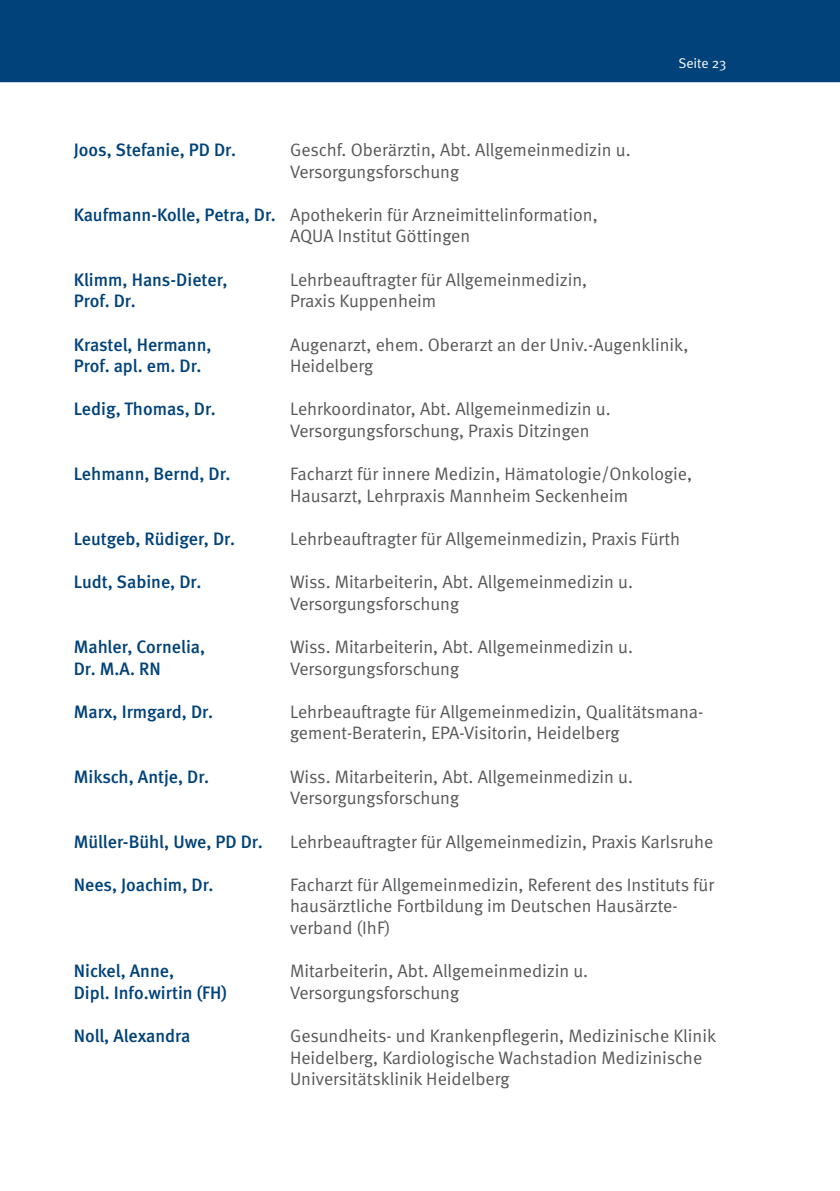
<style>
.page{position:relative;width:840px;height:1191px;background:#fff}
.page>*{position:absolute;margin:0;border:0;box-sizing:border-box;transform-origin:0 0}
.t1{font:18px/21.6px "Meta Normal";color:#57585a}
.t2{font:500 18px "Meta";color:#004279}
.t3{font:14px "Meta Normal";color:#fff}
.s1{font-family:"Meta";font-weight:500;color:#004279}
</style>
<div class="page">
<div style="left:0;top:0;width:839px;height:82px;background:#004279"></div>
<p class="t3" style="left:678px;top:55px;width:49px">Seite 23</p>
<p class="t2" style="left:74px;top:139px;width:164px">Joos, Stefanie, PD Dr.</p>
<p class="t1" style="left:290px;top:139px;width:342px">Geschf. Oberärztin, Abt. Allgemeinmedizin u.<br>Versorgungsforschung</p>
<p class="t1" style="left:290px;top:204px;width:309px;text-indent:-216px"><span class="s1">Kaufmann-Kolle, Petra, Dr.</span> Apothekerin für Arzneimittelinformation,<br>AQUA Institut Göttingen</p>
<p class="t2" style="left:74px;top:269px;width:155px">Klimm, Hans-Dieter,</p>
<p class="t1" style="left:290px;top:268px;width:298px">Lehrbeauftragter für Allgemeinmedizin,</p>
<p class="t2" style="left:74px;top:291px;width:63px">Prof. Dr.</p>
<p class="t1" style="left:290px;top:290px;width:148px">Praxis Kuppenheim</p>
<p class="t2" style="left:74px;top:334px;width:139px">Krastel, Hermann,</p>
<p class="t1" style="left:290px;top:333px;width:399px">Augenarzt, ehem. Oberarzt an der Univ.-Augenklinik,</p>
<p class="t2" style="left:74px;top:355px;width:129px">Prof. apl. em. Dr.</p>
<p class="t1" style="left:290px;top:355px;width:85px">Heidelberg</p>
<p class="t2" style="left:74px;top:399px;width:143px">Ledig, Thomas, Dr.</p>
<p class="t1" style="left:290px;top:398px;width:322px">Lehrkoordinator, Abt. Allgemeinmedizin u.<br>Versorgungsforschung, Praxis Ditzingen</p>
<p class="t2" style="left:74px;top:463px;width:158px">Lehmann, Bernd, Dr.</p>
<p class="t1" style="left:290px;top:463px;width:403px">Facharzt für innere Medizin, Hämatologie/Onkologie,<br>Hausarzt, Lehrpraxis Mannheim Seckenheim</p>
<p class="t2" style="left:74px;top:528px;width:163px">Leutgeb, Rüdiger, Dr.</p>
<p class="t1" style="left:290px;top:528px;width:391px">Lehrbeauftragter für Allgemeinmedizin, Praxis Fürth</p>
<p class="t2" style="left:74px;top:571px;width:129px">Ludt, Sabine, Dr.</p>
<p class="t1" style="left:290px;top:571px;width:344px">Wiss. Mitarbeiterin, Abt. Allgemeinmedizin u.<br>Versorgungsforschung</p>
<p class="t2" style="left:74px;top:636px;width:133px">Mahler, Cornelia,</p>
<p class="t1" style="left:290px;top:636px;width:344px">Wiss. Mitarbeiterin, Abt. Allgemeinmedizin u.</p>
<p class="t2" style="left:74px;top:658px;width:89px">Dr. M.A. RN</p>
<p class="t1" style="left:290px;top:657px;width:170px">Versorgungsforschung</p>
<p class="t2" style="left:74px;top:701px;width:141px">Marx, Irmgard, Dr.</p>
<p class="t1" style="left:290px;top:700px;width:414px">Lehrbeauftragte für Allgemeinmedizin, Qualitätsmana&shy;gement-Beraterin, EPA-Visitorin, Heidelberg</p>
<p class="t2" style="left:74px;top:766px;width:137px">Miksch, Antje, Dr.</p>
<p class="t1" style="left:290px;top:765px;width:344px">Wiss. Mitarbeiterin, Abt. Allgemeinmedizin u.<br>Versorgungsforschung</p>
<p class="t2" style="left:74px;top:831px;width:190px">Müller-Bühl, Uwe, PD Dr.</p>
<p class="t1" style="left:290px;top:830px;width:424px">Lehrbeauftragter für Allgemeinmedizin, Praxis Karlsruhe</p>
<p class="t2" style="left:74px;top:874px;width:141px">Nees, Joachim, Dr.</p>
<p class="t1" style="left:290px;top:873px;width:425px">Facharzt für Allgemeinmedizin, Referent des Instituts für hausärztliche Fortbildung im Deutschen Hausärzte&shy;verband (IhF)</p>
<p class="t2" style="left:74px;top:960px;width:102px">Nickel, Anne,</p>
<p class="t1" style="left:290px;top:960px;width:299px">Mitarbeiterin, Abt. Allgemeinmedizin u.</p>
<p class="t2" style="left:74px;top:982px;width:154px">Dipl. Info.wirtin (FH)</p>
<p class="t1" style="left:290px;top:981px;width:170px">Versorgungsforschung</p>
<p class="t2" style="left:74px;top:1025px;width:118px">Noll, Alexandra</p>
<p class="t1" style="left:290px;top:1024px;width:427px">Gesundheits- und Krankenpflegerin, Medizinische Klinik<br>Heidelberg, Kardiologische Wachstadion Medizinische<br>Universitätsklinik Heidelberg</p>
</div>
